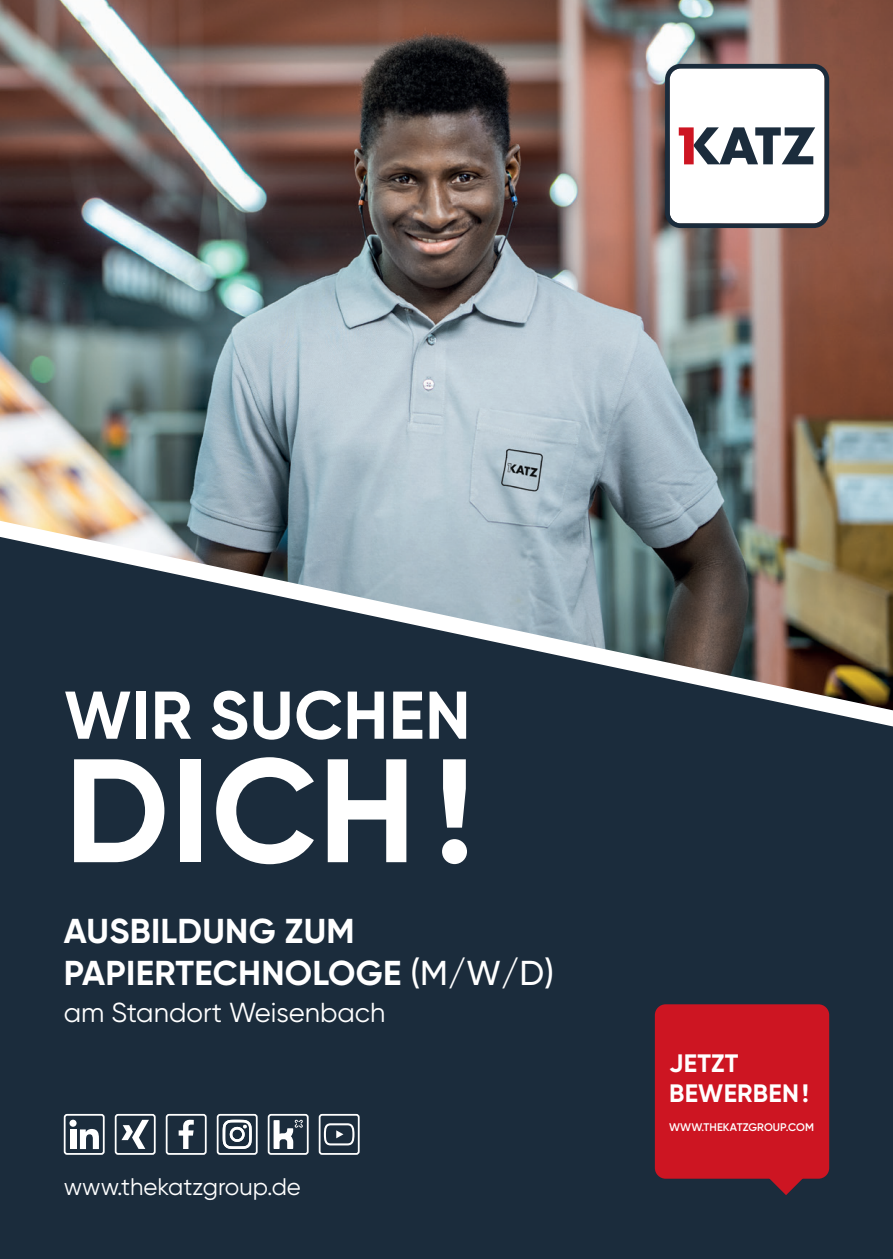
<style>
.page{position:relative;width:893px;height:1259px;background:#fff}
.page>*{position:absolute;margin:0;border:0;box-sizing:border-box;transform-origin:0 0}
.t1{font:700 147px "Gilroy";color:#fff}
.t2{font:700 67.5px "Gilroy";letter-spacing:.01em;color:#fff}
.t3{font:700 34.5px/41.4px "Gilroy";letter-spacing:.01em;color:#fff}
.t4{font:27.3px "Gilroy";color:#fff}
.t5{font:700 25.2px/30.3px "Gilroy";letter-spacing:.01em;color:#fff}
.t6{font:24px "Gilroy";color:#fff}
.t7{font:600 11.1px "Gilroy";letter-spacing:.01em;color:#fff}
.s1{font-weight:500}
</style>
<div class="page">
<img style="left:0;top:0;width:893px;height:500px">
<div style="left:0;top:747px;width:893px;height:512px;background:#1b2c3c"></div>
<img style="left:0;top:500px;width:893px;height:247px">
<div style="left:655px;top:1004px;width:174px;height:174px;background:#cd1522;border-radius:11px"></div>
<svg style="left:769px;top:1178px;width:34px;height:17px"></svg>
<svg style="left:665px;top:64px;width:164px;height:164px"></svg>
<div style="left:70px;top:1129px;width:6px;height:20px;background:#fff"></div>
<div style="left:69px;top:1119px;width:8px;height:7px;background:#fff;border-radius:50%"></div>
<svg style="left:80px;top:1129px;width:19px;height:20px"></svg>
<div style="left:64px;top:1114px;width:41px;height:40px;border:2px solid #fff;border-radius:2px"></div>
<svg style="left:121px;top:1119px;width:28px;height:30px"></svg>
<div style="left:115px;top:1114px;width:41px;height:40px;border:2px solid #fff;border-radius:2px"></div>
<svg style="left:179px;top:1119px;width:15px;height:30px"></svg>
<div style="left:166px;top:1114px;width:41px;height:40px;border:2px solid #fff;border-radius:2px"></div>
<svg style="left:223px;top:1119px;width:29px;height:30px"></svg>
<div style="left:217px;top:1114px;width:41px;height:40px;border:2px solid #fff;border-radius:2px"></div>
<svg style="left:274px;top:1119px;width:29px;height:30px"></svg>
<div style="left:268px;top:1114px;width:41px;height:40px;border:2px solid #fff;border-radius:2px"></div>
<svg style="left:324px;top:1123px;width:30px;height:22px"></svg>
<div style="left:319px;top:1114px;width:41px;height:40px;border:2px solid #fff;border-radius:2px"></div>
<h2 class="t2" style="left:64px;top:673px;width:408px">WIR SUCHEN</h2>
<h1 class="t1" style="left:65px;top:719px;width:411px">DICH!</h1>
<p class="t3" style="left:64px;top:910px;width:492px">AUSBILDUNG ZUM<br>PAPIERTECHNOLOGE <span class="s1">(M/W/D)</span></p>
<p class="t4" style="left:64px;top:996px;width:323px">am Standort Weisenbach</p>
<p class="t6" style="left:64px;top:1172px;width:239px">www.thekatzgroup.de</p>
<p class="t5" style="left:669px;top:1048px;width:141px">JETZT<br>BEWERBEN!</p>
<p class="t7" style="left:669px;top:1120px;width:146px">WWW.THEKATZGROUP.COM</p>
</div>
